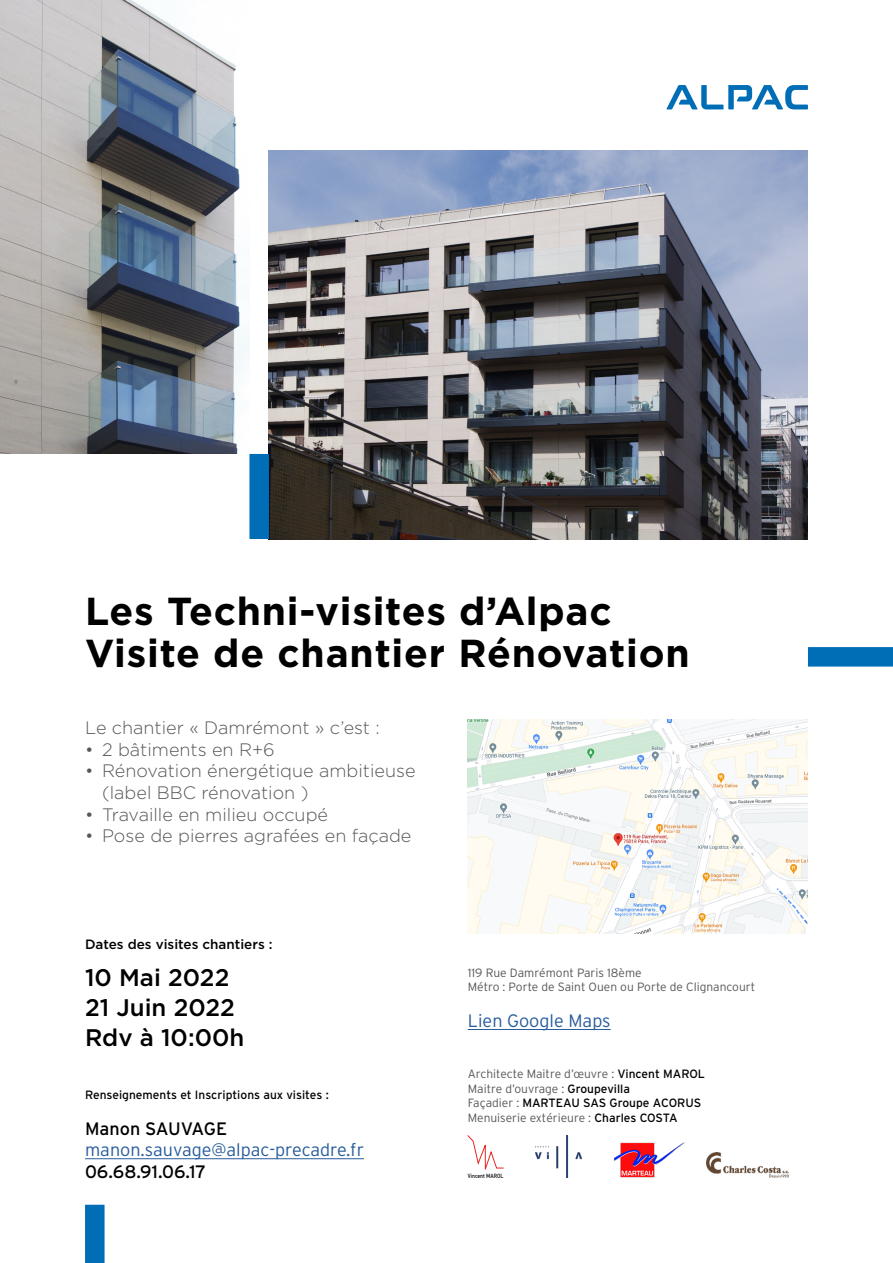
<style>
.page{position:relative;width:893px;height:1263px;background:#fff}
.page>*{position:absolute;margin:0;border:0;box-sizing:border-box;transform-origin:0 0}
.t1{font:700 39px/42px "Gotham";letter-spacing:.02em;color:#000}
.t2{font:500 24px/30px "Gotham";color:#000}
.t3{font:300 18px/21.6px "Gotham";color:#575756}
.t4{font:300 18px "Interstate";color:#275b9b}
.t5{font:18px "Interstate";color:#000}
.t6{font:500 13.5px "Gotham";color:#000}
.t7{font:300 12px/14.4px "Interstate";color:#575756}
.t8{font:12px "Interstate";color:#000}
.t9{font:500 6px "DIN Pro";color:#000;scale:.87 1}
.s1{font-weight:400;color:#000}
</style>
<div class="page">
<hr style="left:468px;top:1029px;width:143px;height:1px;background:#275b9b">
<hr style="left:85px;top:1158px;width:279px;height:1px;background:#275b9b">
<div style="left:808px;top:647px;width:85px;height:20px;background:#006eb7"></div>
<div style="left:85px;top:1205px;width:20px;height:58px;background:#006eb7"></div>
<img style="left:468px;top:720px;width:340px;height:213px">
<img style="left:535px;top:1135px;width:46px;height:43px">
<svg style="left:467px;top:1135px;width:37px;height:35px"></svg>
<img style="left:613px;top:1142px;width:72px;height:36px">
<img style="left:706px;top:1152px;width:83px;height:26px">
<img style="left:269px;top:151px;width:539px;height:388px">
<img style="left:0;top:0;width:249px;height:454px">
<div style="left:249px;top:454px;width:20px;height:85px;background:#006eb7"></div>
<svg style="left:666px;top:85px;width:142px;height:24px"></svg>
<h1 class="t1" style="left:85px;top:589px;width:606px">Les Techni-visites d’Alpac<br>Visite de chantier Rénovation</h1>
<h3 class="t3" style="left:85px;top:716px;width:296px">Le chantier « Damrémont » c’est :</h3>
<h3 class="t3" style="left:85px;top:738px;width:191px">• 2 bâtiments en R+6</h3>
<h3 class="t3" style="left:102px;top:760px;width:315px;text-indent:-17px">• Rénovation énergétique ambitieuse (label BBC rénovation )</h3>
<h3 class="t3" style="left:85px;top:803px;width:244px">• Travaille en milieu occupé</h3>
<h3 class="t3" style="left:85px;top:824px;width:328px">• Pose de pierres agrafées en façade</h3>
<p class="t6" style="left:85px;top:936px;width:189px">Dates des visites chantiers :</p>
<h2 class="t2" style="left:85px;top:962px;width:161px">10 Mai 2022<br>21 Juin 2022<br>Rdv à 10:00h</h2>
<p class="t8" style="left:85px;top:1088px;width:245px">Renseignements et Inscriptions aux visites :</p>
<h3 class="t5" style="left:85px;top:1118px;width:144px">Manon SAUVAGE</h3>
<h3 class="t4" style="left:85px;top:1140px;width:280px">manon.sauvage@alpac-precadre.fr</h3>
<h3 class="t5" style="left:85px;top:1161px;width:123px">06.68.91.06.17</h3>
<p class="t7" style="left:468px;top:965px;width:289px">119 Rue Damrémont Paris 18ème<br>Métro : Porte de Saint Ouen ou Porte de Clignancourt</p>
<h3 class="t4" style="left:468px;top:1011px;width:144px">Lien Google Maps</h3>
<p class="t7" style="left:468px;top:1067px;width:239px">Architecte Maitre d’œuvre : <span class="s1">Vincent MAROL </span>Maitre d’ouvrage : <span class="s1">Groupevilla<br></span>Façadier : <span class="s1">MARTEAU SAS Groupe ACORUS </span>Menuiserie extérieure : <span class="s1">Charles COSTA</span></p>
<p class="t9" style="left:468px;top:1172px;width:43px">Vincent MAROL</p>
</div>
